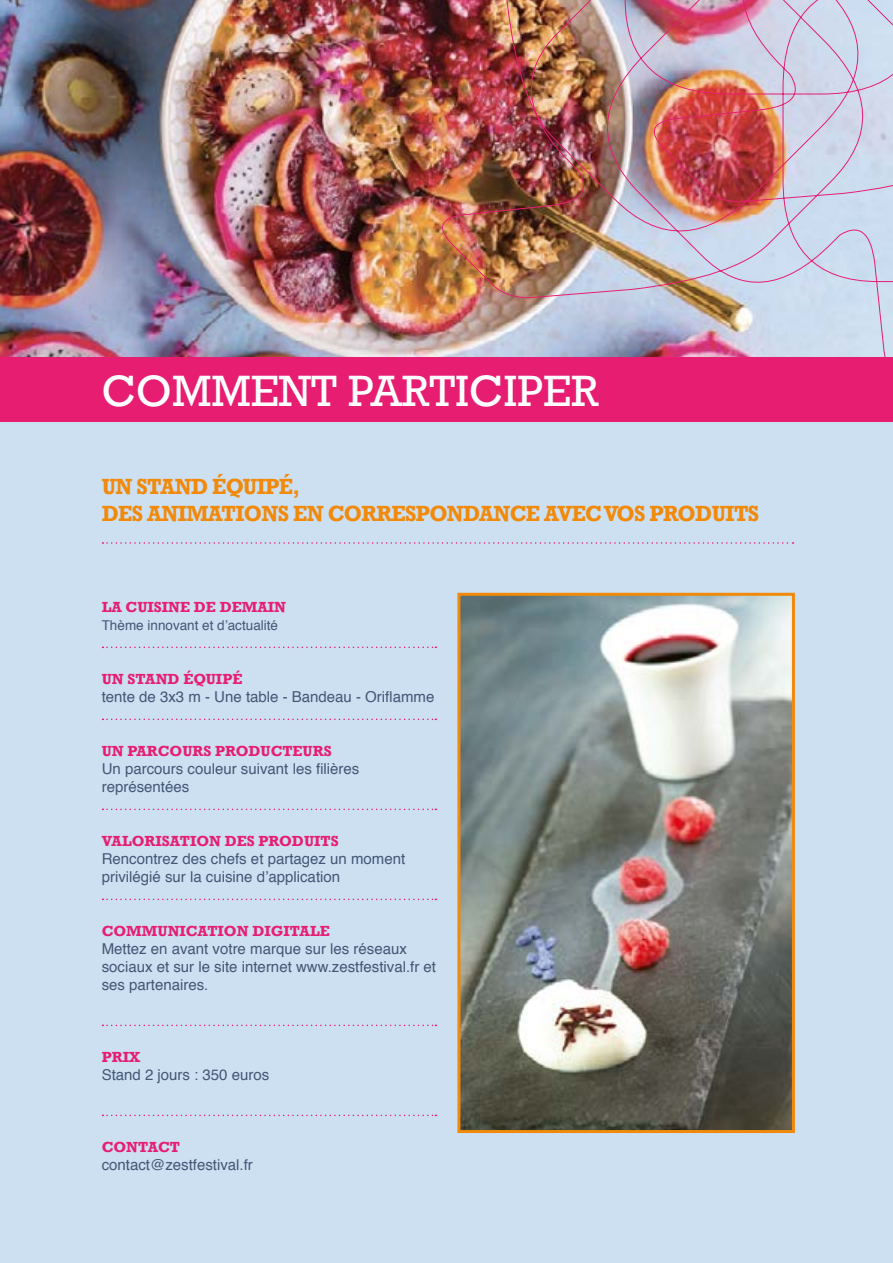
<style>
.page{position:relative;width:893px;height:1263px;background:#fff}
.page>*{position:absolute;margin:0;border:0;box-sizing:border-box;transform-origin:0 0}
.t1{font:45px "Rockwell";color:#fff}
.t2{font:700 22.5px/27px "Rockwell";letter-spacing:-.03em;color:#f1890a;scale:.95 1}
.t3{font:15px/18px "Helvetica";color:#435775}
.t4{font:700 15px "Rockwell";color:#e71d72}
.t5{font:13.5px "Helvetica";color:#435775}
</style>
<div class="page">
<div style="left:0;top:383px;width:893px;height:880px;background:#cce0f2"></div>
<svg style="left:102px;top:647px;width:334px;height:1px"></svg>
<svg style="left:102px;top:719px;width:334px;height:1px"></svg>
<svg style="left:102px;top:809px;width:334px;height:1px"></svg>
<svg style="left:102px;top:899px;width:334px;height:1px"></svg>
<svg style="left:102px;top:1025px;width:334px;height:1px"></svg>
<svg style="left:102px;top:1115px;width:334px;height:1px"></svg>
<img style="left:0;top:0;width:436px;height:357px">
<div style="left:0;top:357px;width:893px;height:64px;background:#e71d72"></div>
<img style="left:436px;top:0;width:457px;height:357px">
<img style="left:461px;top:597px;width:330px;height:532px">
<div style="left:457px;top:593px;width:338px;height:540px;border:3px solid #f1890a"></div>
<svg style="left:102px;top:542px;width:691px;height:2px"></svg>
<h1 class="t1" style="left:102px;top:365px;width:498px">COMMENT PARTICIPER</h1>
<h2 class="t2" style="left:102px;top:473px;width:694px">UN STAND ÉQUIPÉ,<br>DES ANIMATIONS EN CORRESPONDANCE AVEC VOS PRODUITS</h2>
<p class="t4" style="left:102px;top:598px;width:186px">LA CUISINE DE DEMAIN</p>
<p class="t5" style="left:102px;top:615px;width:178px">Thème innovant et d’actualité</p>
<p class="t4" style="left:102px;top:670px;width:142px">UN STAND ÉQUIPÉ</p>
<p class="t3" style="left:102px;top:688px;width:334px">tente de 3x3 m - Une table - Bandeau - Oriflamme</p>
<p class="t4" style="left:102px;top:742px;width:231px">UN PARCOURS PRODUCTEURS</p>
<p class="t3" style="left:102px;top:760px;width:259px">Un parcours couleur suivant les filières représentées</p>
<p class="t4" style="left:102px;top:832px;width:238px">VALORISATION DES PRODUITS</p>
<p class="t3" style="left:102px;top:850px;width:305px">Rencontrez des chefs et partagez un moment privilégié sur la cuisine d’application</p>
<p class="t4" style="left:102px;top:922px;width:230px">COMMUNICATION DIGITALE</p>
<p class="t3" style="left:102px;top:940px;width:336px">Mettez en avant votre marque sur les réseaux sociaux et sur le site internet www.zestfestival.fr et ses partenaires.</p>
<p class="t4" style="left:102px;top:1048px;width:40px">PRIX</p>
<p class="t3" style="left:102px;top:1066px;width:169px">Stand 2 jours : 350 euros</p>
<p class="t4" style="left:102px;top:1138px;width:80px">CONTACT</p>
<p class="t3" style="left:102px;top:1156px;width:153px">contact@zestfestival.fr</p>
</div>
